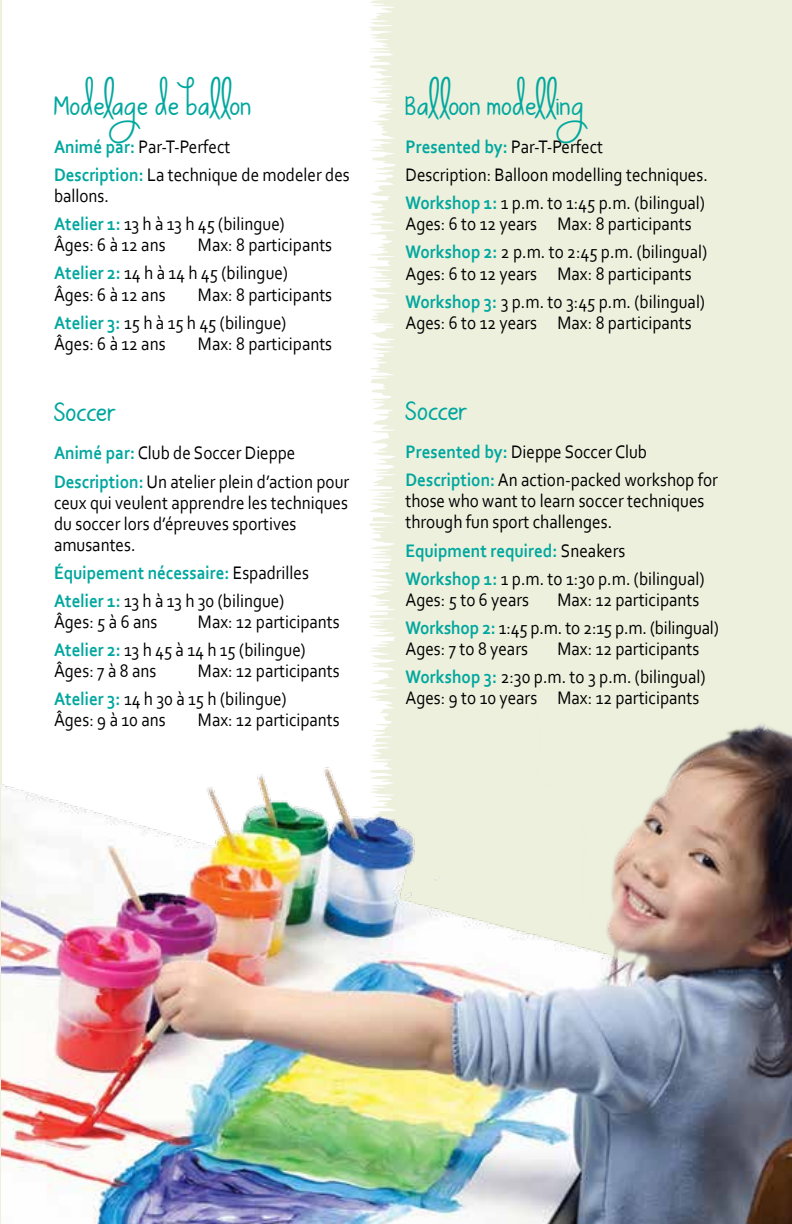
<style>
.page{position:relative;width:792px;height:1224px;background:#fff}
.page>*{position:absolute;margin:0;border:0;box-sizing:border-box;transform-origin:0 0}
.t1{font:32px "KG Waysto Say Goodbye";letter-spacing:.02em;color:#00a79e}
.t2{font:19px/28.2px "Corbel";color:#000;scale:.9 1}
.t3{font:700 19px/28.2px "Corbel";color:#00a79e;scale:.9 1}
.s1{font-weight:700;color:#00a79e}
.s2{font-weight:400;color:#000}
</style>
<div class="page">
<div style="left:369px;top:0;width:423px;height:690px;background:#edf0dd"></div>
<svg style="left:0;top:0;width:1px;height:1224px"></svg>
<img style="left:1px;top:690px;width:791px;height:534px">
<h1 class="t1" style="left:54px;top:85px;width:198px">Modelage de ballon</h1>
<p class="t2" style="left:54px;top:132px;width:330px"><span class="s1">Animé par:</span> Par-T-Perfect<br><span class="s1">Description:</span> La technique de modeler des</p>
<p class="t2" style="left:54px;top:181px;width:258px">ballons.<br><span class="s1">Atelier 1:</span> 13 h à 13 h 45 (bilingue)</p>
<p class="t2" style="left:54px;top:230px;width:126px">Âges: 6 à 12 ans</p>
<p class="t2" style="left:54px;top:230px;width:311px;text-indent:144px">Max: 8 participants<br><span class="s1">Atelier 2:</span> 14 h à 14 h 45 (bilingue)</p>
<p class="t2" style="left:54px;top:280px;width:126px">Âges: 6 à 12 ans</p>
<p class="t2" style="left:54px;top:280px;width:311px;text-indent:144px">Max: 8 participants<br><span class="s1">Atelier 3:</span> 15 h à 15 h 45 (bilingue)</p>
<p class="t2" style="left:54px;top:329px;width:126px">Âges: 6 à 12 ans</p>
<p class="t2" style="left:198px;top:329px;width:151px">Max: 8 participants</p>
<h1 class="t1" style="left:54px;top:391px;width:63px">Soccer</h1>
<p class="t2" style="left:54px;top:439px;width:330px"><span class="s1">Animé par:</span> Club de Soccer Dieppe<br><span class="s1">Description:</span> Un atelier plein d’action pour</p>
<p class="t2" style="left:54px;top:491px;width:328px;line-height:21px">ceux qui veulent apprendre les techniques du soccer lors d’épreuves sportives amusantes.</p>
<p class="t3" style="left:54px;top:558px;width:285px">Équipement nécessaire: <span class="s2">Espadrilles<br></span>Atelier 1: <span class="s2">13 h à 13 h 30 (bilingue)</span></p>
<p class="t2" style="left:54px;top:607px;width:116px">Âges: 5 à 6 ans</p>
<p class="t2" style="left:54px;top:607px;width:319px;text-indent:144px">Max: 12 participants<br><span class="s1">Atelier 2:</span> 13 h 45 à 14 h 15 (bilingue)</p>
<p class="t2" style="left:54px;top:656px;width:115px">Âges: 7 à 8 ans</p>
<p class="t2" style="left:54px;top:656px;width:319px;text-indent:144px">Max: 12 participants<br><span class="s1">Atelier 3:</span> 14 h 30 à 15 h (bilingue)</p>
<p class="t2" style="left:54px;top:706px;width:126px">Âges: 9 à 10 ans</p>
<p class="t2" style="left:198px;top:706px;width:159px">Max: 12 participants</p>
<h1 class="t1" style="left:406px;top:85px;width:199px">Balloon modelling</h1>
<p class="t2" style="left:406px;top:132px;width:337px"><span class="s1">Presented by:</span> Par-T-Perfect<br>Description: Balloon modelling techniques.<br><span class="s1">Workshop 1:</span> 1 p.m. to 1:45 p.m. (bilingual)</p>
<p class="t2" style="left:406px;top:209px;width:337px">Ages: 6 to 12 years Max: 8 participants<br><span class="s1">Workshop 2:</span> 2 p.m. to 2:45 p.m. (bilingual)</p>
<p class="t2" style="left:406px;top:259px;width:334px">Ages: 6 to 12 years Max: 8 participants<br><span class="s1">Workshop 3:</span> 3 p.m. to 3:45 p.m. (bilingual)</p>
<p class="t2" style="left:406px;top:308px;width:320px">Ages: 6 to 12 years Max: 8 participants</p>
<h1 class="t1" style="left:406px;top:390px;width:63px">Soccer</h1>
<p class="t2" style="left:406px;top:437px;width:349px"><span class="s1">Presented by:</span> Dieppe Soccer Club<br><span class="s1">Description:</span> An action-packed workshop for</p>
<p class="t2" style="left:406px;top:490px;width:334px;line-height:21px">those who want to learn soccer techniques through fun sport challenges.</p>
<p class="t2" style="left:406px;top:536px;width:334px"><span class="s1">Equipment required:</span> Sneakers<br><span class="s1">Workshop 1:</span> 1 p.m. to 1:30 p.m. (bilingual)</p>
<p class="t2" style="left:406px;top:585px;width:139px">Ages: 5 to 6 years</p>
<p class="t2" style="left:406px;top:585px;width:350px;text-indent:152px">Max: 12 participants<br><span class="s1">Workshop 2:</span> 1:45 p.m. to 2:15 p.m. (bilingual)</p>
<p class="t2" style="left:406px;top:634px;width:138px">Ages: 7 to 8 years</p>
<p class="t2" style="left:406px;top:634px;width:335px;text-indent:152px">Max: 12 participants<br><span class="s1">Workshop 3:</span> 2:30 p.m. to 3 p.m. (bilingual)</p>
<p class="t2" style="left:406px;top:683px;width:328px">Ages: 9 to 10 years Max: 12 participants</p>
</div>
